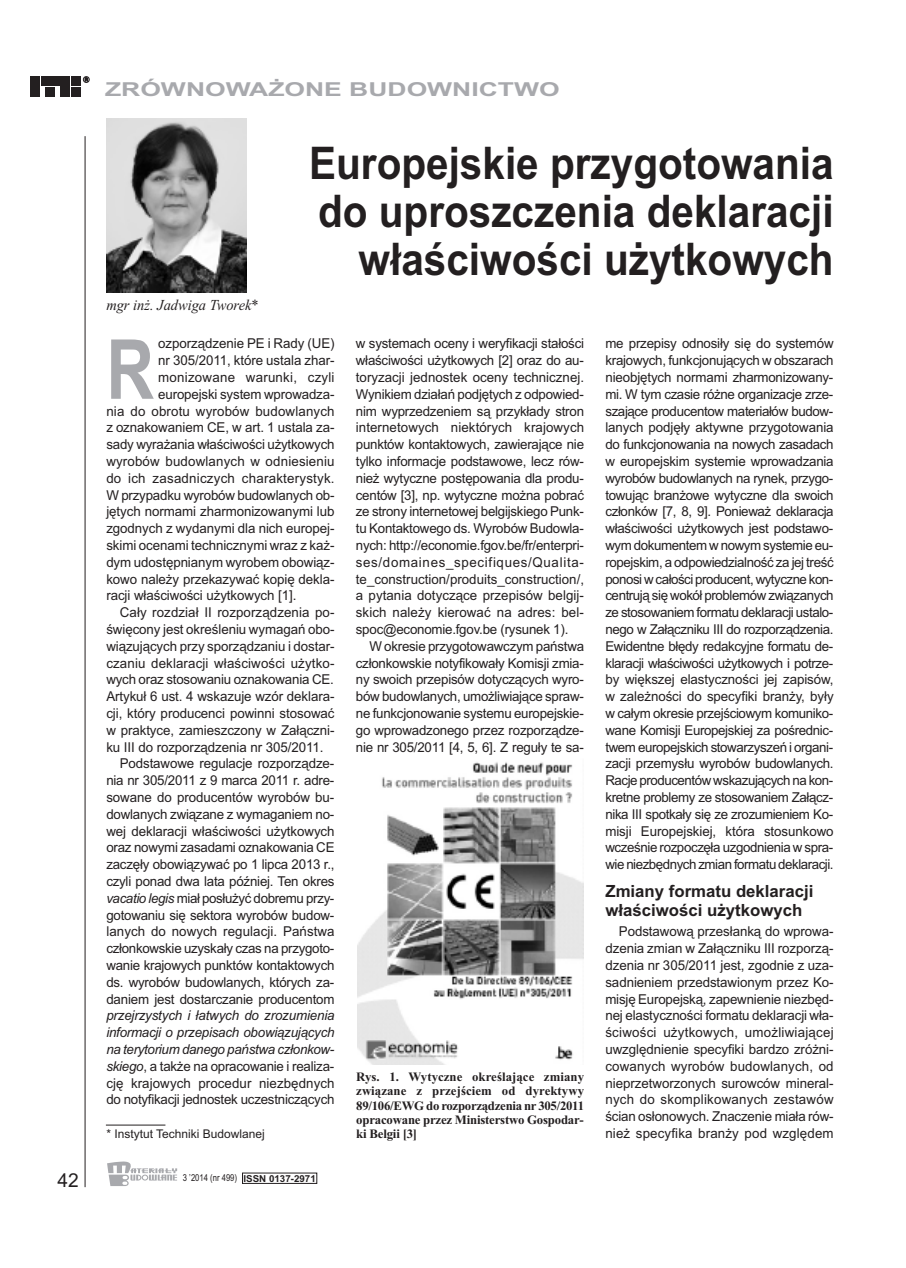
<style>
.page{position:relative;width:906px;height:1268px;background:#fff}
.page>*{position:absolute;margin:0;border:0;box-sizing:border-box;transform-origin:0 0}
.t1{font:700 82.8px "Arial";color:#a8a9ad;scale:.8 1}
.t2{font:700 45px/48px "Arial";color:#231f20;text-align:right;scale:.9 1}
.t3{font:700 19.2px "Arial";color:#a8a9ad;scale:1.38 1}
.t4{font:19.2px "Arial";color:#231f20}
.t5{font:700 16.8px/19.2px "Arial";color:#231f20}
.t6{font:italic 15.15px "Times New Roman";color:#231f20;scale:.95 1}
.t7{font:13.65px/16.8px "Arial";letter-spacing:-.005em;color:#231f20;text-align:justify}
.t8{font:italic 13.65px/16.8px "Arial";letter-spacing:-.02em;color:#231f20;text-align:justify}
.t9{font:13.65px "Arial";letter-spacing:.015em;color:#231f20}
.t10{font:13.65px "Arial";letter-spacing:-.025em;color:#231f20}
.t11{font:700 12.75px/14.4px "Times New Roman";letter-spacing:-.015em;color:#231f20;text-align:justify}
.t12{font:12px "Arial";color:#231f20}
.t13{font:9.6px "Arial";color:#231f20;scale:.8 1}
.s1{font-style:italic}
.s2{font-style:normal}
.s3{font-weight:700}
</style>
<div class="page">
<hr style="left:85px;top:136px;width:1px;height:1050px;background:#231f20">
<svg style="left:107px;top:1161px;width:70px;height:24px"></svg>
<div style="left:30px;top:76px;width:10px;height:21px;background:#231f20"></div>
<div style="left:41px;top:76px;width:19px;height:10px;background:#231f20"></div>
<div style="left:45px;top:87px;width:10px;height:10px;background:#231f20"></div>
<div style="left:60px;top:76px;width:10px;height:21px;background:#231f20"></div>
<div style="left:71px;top:76px;width:10px;height:10px;background:#231f20"></div>
<div style="left:71px;top:87px;width:10px;height:10px;background:#231f20"></div>
<div style="left:83px;top:76px;width:7px;height:7px;border:1px solid #231f20;border-radius:50%"></div>
<hr style="left:106px;top:1124px;width:59px;height:1px;background:#231f20">
<img style="left:358px;top:762px;width:225px;height:302px">
<img style="left:106px;top:118px;width:140px;height:174px">
<h3 class="t3" style="left:105px;top:78px;width:331px">ZRÓWNOWAŻONE BUDOWNICTWO</h3>
<p class="t6" style="left:106px;top:296px;width:162px">mgr inż. Jadwiga Tworek*</p>
<h2 class="t2" style="left:309px;top:140px;width:584px">Europejskie przygotowania do uproszczenia deklaracji właściwości użytkowych</h2>
<p class="t7" style="left:356px;top:335px;width:230px">w systemach oceny i weryfikacji stałości właściwości użytkowych [2] oraz do au&shy;toryzacji jednostek oceny technicznej.<br>Wynikiem działań podjętych z odpowied&shy;nim wyprzedzeniem są przykłady stron internetowych niektórych krajowych punktów kontaktowych, zawierające nie tylko informacje podstawowe, lecz rów&shy;nież wytyczne postępowania dla produ&shy;centów [3], np. wytyczne można pobrać ze strony internetowej belgijskiego Punk&shy;tu Kontaktowego ds. Wyrobów Budowla&shy;nych: http://economie.fgov.be/fr/enterpri&shy;ses/domaines_specifiques/Qualita&shy;te_construction/produits_construction/, a pytania dotyczące przepisów belgij&shy;skich należy kierować na adres: bel&shy;spoc@economie.fgov.be (rysunek 1).</p>
<p class="t7" style="left:356px;top:637px;width:230px;text-indent:14px">W okresie przygotowawczym państwa członkowskie notyfikowały Komisji zmia&shy;ny swoich przepisów dotyczących wyro&shy;bów budowlanych, umożliwiające spraw&shy;ne funkcjonowanie systemu europejskie&shy;go wprowadzonego przez rozporządze&shy;nie nr 305/2011 [4, 5, 6]. Z reguły te sa-</p>
<h1 class="t1" style="left:106px;top:321px;width:61px">R</h1>
<p class="t7" style="left:158px;top:335px;width:178px">ozporządzenie PE i Rady (UE)</p>
<p class="t7" style="left:605px;top:335px;width:230px">me przepisy odnosiły się do systemów krajowych, funkcjonujących w obszarach nieobjętych normami zharmonizowany&shy;mi. W tym czasie różne organizacje zrze&shy;szające producentow materiałów budow&shy;lanych podjęły aktywne przygotowania do funkcjonowania na nowych zasadach w europejskim systemie wprowadzania wyrobów budowlanych na rynek, przygo&shy;towując branżowe wytyczne dla swoich członków [7, 8, 9]. Ponieważ deklaracja właściwości użytkowych jest podstawo&shy;wym dokumentem w nowym systemie eu&shy;ropejskim, a odpowiedzialność za jej treść ponosi w całości producent, wytyczne kon&shy;centrują się wokół problemów związanych ze stosowaniem formatu deklaracji ustalo&shy;nego w Załączniku III do rozporządzenia.<br>Ewidentne błędy redakcyjne formatu de&shy;klaracji właściwości użytkowych i potrze&shy;by większej elastyczności jej zapisów, w zależności do specyfiki branży, były w całym okresie przejściowym komuniko&shy;wane Komisji Europejskiej za pośrednic&shy;twem europejskich stowarzyszeń i organi&shy;zacji przemysłu wyrobów budowlanych.<br>Racje producentów wskazujących na kon&shy;kretne problemy ze stosowaniem Załącz&shy;nika III spotkały się ze zrozumieniem Ko&shy;misji Europejskiej, która stosunkowo wcześnie rozpoczęła uzgodnienia w spra&shy;wie niezbędnych zmian formatu deklaracji.</p>
<p class="t5" style="left:605px;top:881px;width:210px">Zmiany formatu deklaracji właściwości użytkowych</p>
<p class="t7" style="left:605px;top:923px;width:230px;text-indent:14px">Podstawową przesłanką do wprowa&shy;dzenia zmian w Załączniku III rozporzą&shy;dzenia nr 305/2011 jest, zgodnie z uza&shy;sadnieniem przedstawionym przez Ko&shy;misję Europejską, zapewnienie niezbęd&shy;nej elastyczności formatu deklaracji wła&shy;ściwości użytkowych, umożliwiającej uwzględnienie specyfiki bardzo zróżni&shy;cowanych wyrobów budowlanych, od nieprzetworzonych surowców mineral&shy;nych do skomplikowanych zestawów ścian osłonowych. Znaczenie miała rów-</p>
<p class="t7" style="left:158px;top:352px;width:178px">nr 305/2011, które ustala zhar-</p>
<p class="t9" style="left:158px;top:369px;width:178px">monizowane warunki, czyli</p>
<p class="t7" style="left:158px;top:385px;width:178px">europejski system wprowadza-</p>
<p class="t7" style="left:106px;top:402px;width:230px">nia do obrotu wyrobów budowlanych</p>
<p class="t7" style="left:106px;top:419px;width:230px">z oznakowaniem CE, w art. 1 ustala za-</p>
<p class="t7" style="left:106px;top:436px;width:230px">sady wyrażania właściwości użytkowych</p>
<p class="t7" style="left:106px;top:453px;width:230px">wyrobów budowlanych w odniesieniu</p>
<p class="t9" style="left:106px;top:470px;width:230px">do ich zasadniczych charakterystyk.</p>
<p class="t7" style="left:106px;top:486px;width:230px">W przypadku wyrobów budowlanych ob-</p>
<p class="t7" style="left:106px;top:503px;width:230px">jętych normami zharmonizowanymi lub</p>
<p class="t7" style="left:106px;top:520px;width:230px">zgodnych z wydanymi dla nich europej-</p>
<p class="t7" style="left:106px;top:536px;width:230px">skimi ocenami technicznymi wraz z każ-</p>
<p class="t7" style="left:106px;top:553px;width:230px">dym udostępnianym wyrobem obowiąz-</p>
<p class="t7" style="left:106px;top:570px;width:230px">kowo należy przekazywać kopię dekla-</p>
<p class="t7" style="left:106px;top:587px;width:192px">racji właściwości użytkowych [1].</p>
<p class="t7" style="left:120px;top:604px;width:216px">Cały rozdział II rozporządzenia po-</p>
<p class="t7" style="left:106px;top:620px;width:230px">święcony jest określeniu wymagań obo-</p>
<p class="t7" style="left:106px;top:637px;width:230px">wiązujących przy sporządzaniu i dostar-</p>
<p class="t7" style="left:106px;top:654px;width:230px">czaniu deklaracji właściwości użytko-</p>
<p class="t7" style="left:106px;top:671px;width:229px">wych oraz stosowaniu oznakowania CE.</p>
<p class="t7" style="left:106px;top:688px;width:230px">Artykuł 6 ust. 4 wskazuje wzór deklara-</p>
<p class="t7" style="left:106px;top:704px;width:230px">cji, który producenci powinni stosować</p>
<p class="t7" style="left:106px;top:721px;width:230px">w praktyce, zamieszczony w Załączni-</p>
<p class="t7" style="left:106px;top:738px;width:219px">ku III do rozporządzenia nr 305/2011.</p>
<p class="t7" style="left:120px;top:755px;width:216px">Podstawowe regulacje rozporządze-</p>
<p class="t7" style="left:106px;top:771px;width:229px">nia nr 305/2011 z 9 marca 2011 r. adre-</p>
<p class="t7" style="left:106px;top:788px;width:229px">sowane do producentów wyrobów bu-</p>
<p class="t7" style="left:106px;top:805px;width:229px">dowlanych związane z wymaganiem no-</p>
<p class="t7" style="left:106px;top:822px;width:230px">wej deklaracji właściwości użytkowych</p>
<p class="t7" style="left:106px;top:839px;width:230px">oraz nowymi zasadami oznakowania CE</p>
<p class="t7" style="left:106px;top:855px;width:230px">zaczęły obowiązywać po 1 lipca 2013 r.,</p>
<p class="t7" style="left:106px;top:872px;width:230px">czyli ponad dwa lata później. Ten okres</p>
<p class="t10" style="left:106px;top:889px;width:229px"><span class="s1">vacatio legis</span> miał posłużyć dobremu przy-</p>
<p class="t7" style="left:106px;top:906px;width:229px">gotowaniu się sektora wyrobów budow-</p>
<p class="t7" style="left:106px;top:923px;width:230px">lanych do nowych regulacji. Państwa</p>
<p class="t7" style="left:106px;top:939px;width:229px">członkowskie uzyskały czas na przygoto-</p>
<p class="t7" style="left:106px;top:956px;width:230px">wanie krajowych punktów kontaktowych</p>
<p class="t7" style="left:106px;top:973px;width:229px">ds. wyrobów budowlanych, których za-</p>
<p class="t7" style="left:106px;top:990px;width:230px">daniem jest dostarczanie producentom</p>
<p class="t8" style="left:106px;top:1006px;width:230px">przejrzystych i łatwych do zrozumienia informacji o przepisach obowiązujących na terytorium danego państwa członkow&shy;skiego<span class="s2">, a także na opracowanie i realiza&shy;cję krajowych procedur niezbędnych do notyfikacji jednostek uczestniczących</span></p>
<p class="t11" style="left:356px;top:1068px;width:229px">Rys. 1. Wytyczne określające zmiany związane z przejściem od dyrektywy 89/106/EWG do rozporządzenia nr 305/2011 opracowane przez Ministerstwo Gospodar&shy;ki Belgii [3]</p>
<p class="t12" style="left:106px;top:1126px;width:160px">* Instytut Techniki Budowlanej</p>
<p class="t7" style="left:605px;top:1124px;width:230px">nież specyfika branży pod względem</p>
<h3 class="t4" style="left:57px;top:1168px;width:23px">42</h3>
<p class="t13" style="left:183px;top:1171px;width:168px">3 ’2014 (nr 499) <span class="s3">ISSN 0137-2971</span></p>
</div>
